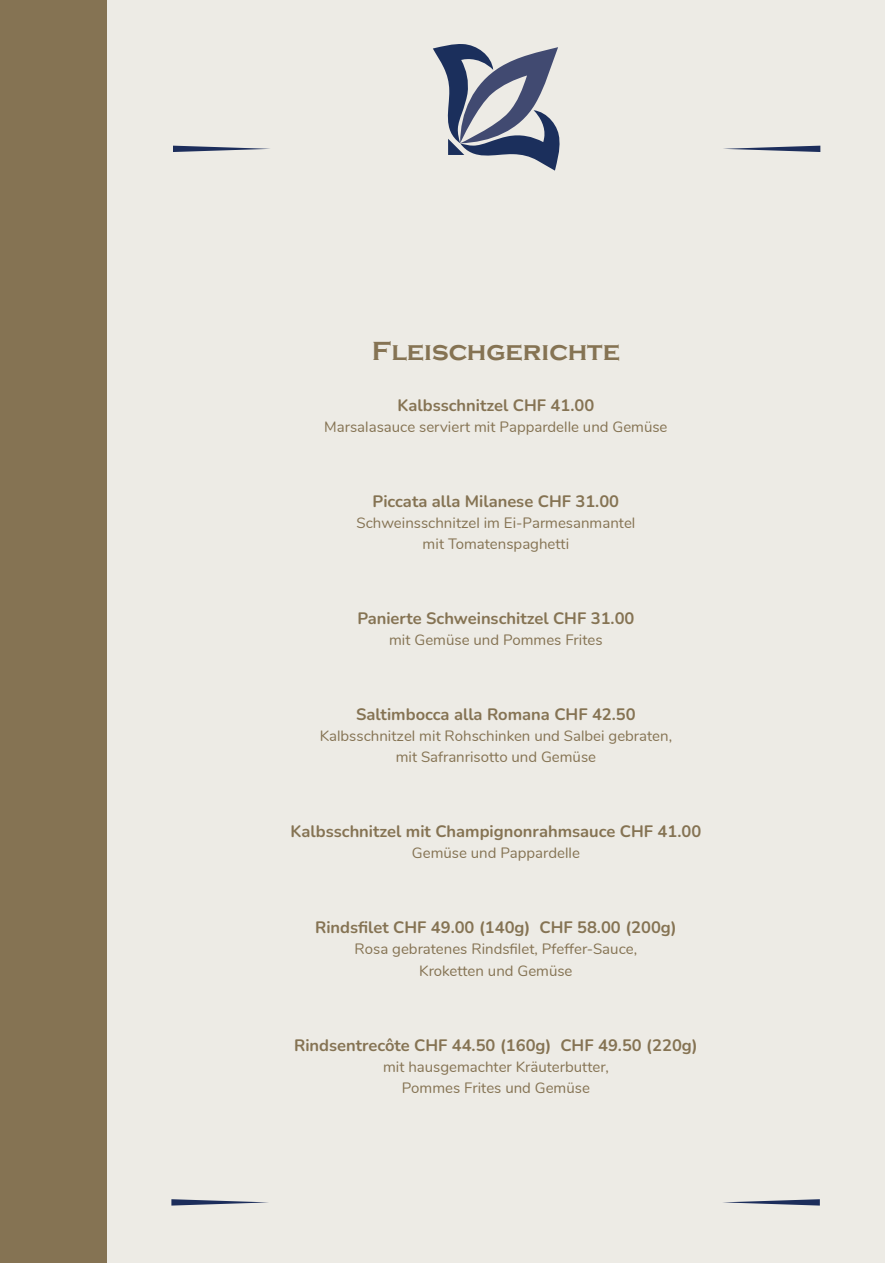
<style>
.page{position:relative;width:885px;height:1263px;background:#edebe5}
.page>*{position:absolute;margin:0;border:0;box-sizing:border-box;transform-origin:0 0}
.t1{font:700 27px "Copperplate Gothic";color:#857353}
.t2{font:700 16.5px "Nunito";color:#857353}
.t3{font:15px/21px "Nunito";color:#857353;text-align:center}
</style>
<div class="page">
<div style="left:1px;top:0;width:106px;height:1263px;background:#857353"></div>
<svg style="left:433px;top:44px;width:127px;height:127px"></svg>
<svg style="left:171px;top:1199px;width:97px;height:6px"></svg>
<svg style="left:723px;top:1199px;width:97px;height:6px"></svg>
<svg style="left:173px;top:146px;width:97px;height:6px"></svg>
<svg style="left:723px;top:146px;width:97px;height:6px"></svg>
<h1 class="t1" style="left:372px;top:336px;width:250px">Fleischgerichte</h1>
<p class="t2" style="left:398px;top:394px;width:198px">Kalbsschnitzel CHF 41.00</p>
<p class="t3" style="left:324px;top:416px;width:345px">Marsalasauce serviert mit Pappardelle und Gemüse</p>
<p class="t2" style="left:373px;top:490px;width:248px">Piccata alla Milanese CHF 31.00</p>
<p class="t3" style="left:356px;top:512px;width:280px">Schweinsschnitzel im Ei-Parmesanmantel mit Tomatenspaghetti</p>
<p class="t2" style="left:357px;top:607px;width:279px">Panierte Schweinschitzel CHF 31.00</p>
<p class="t3" style="left:389px;top:629px;width:215px">mit Gemüse und Pommes Frites</p>
<p class="t2" style="left:356px;top:703px;width:281px">Saltimbocca alla Romana CHF 42.50</p>
<p class="t3" style="left:320px;top:725px;width:354px">Kalbsschnitzel mit Rohschinken und Salbei gebraten, mit Safranrisotto und Gemüse</p>
<p class="t2" style="left:291px;top:820px;width:412px">Kalbsschnitzel mit Champignonrahmsauce CHF 41.00</p>
<p class="t3" style="left:412px;top:842px;width:169px">Gemüse und Pappardelle</p>
<p class="t2" style="left:315px;top:916px;width:363px">Rindsfilet CHF 49.00 (140g) CHF 58.00 (200g)</p>
<p class="t3" style="left:355px;top:938px;width:284px">Rosa gebratenes Rindsfilet, Pfeffer-Sauce,<br>Kroketten und Gemüse</p>
<p class="t2" style="left:294px;top:1033px;width:405px">Rindsentrecôte CHF 44.50 (160g) CHF 49.50 (220g)</p>
<p class="t3" style="left:383px;top:1055px;width:227px">mit hausgemachter Kräuterbutter,<br>Pommes Frites und Gemüse</p>
</div>
